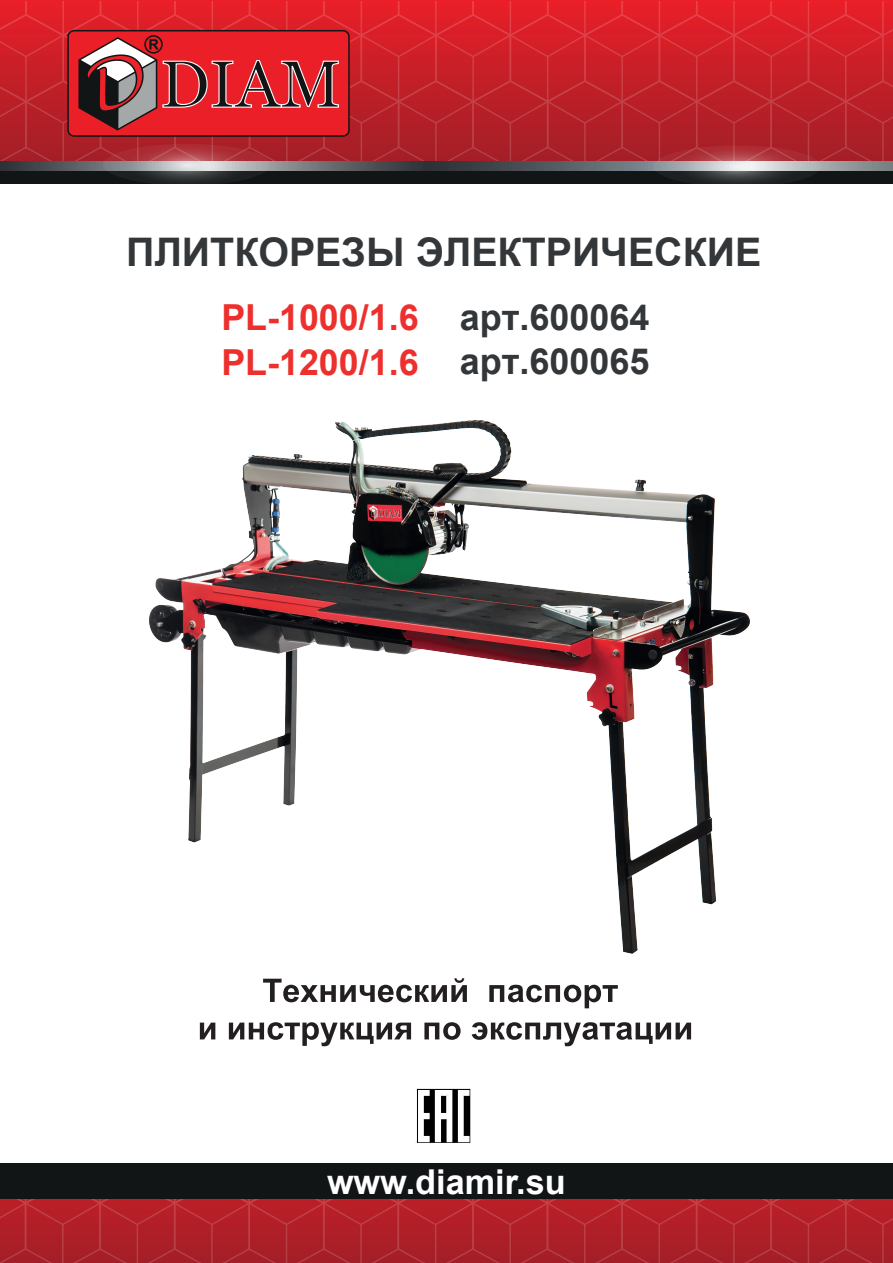
<style>
.page{position:relative;width:893px;height:1263px;background:#fff}
.page>*{position:absolute;margin:0;border:0;box-sizing:border-box;transform-origin:0 0}
.t1{font:700 39.45px "Arial";color:#333739}
.t2{font:700 36px/43.5px "Arial";color:#333739}
.t3{font:700 35.85px/45px "Arial";color:#ed302d}
.t4{font:700 34.2px "Arial";color:#fff}
</style>
<div class="page">
<svg style="left:1px;top:163px;width:892px;height:8px;background:#5c6166"></svg>
<div style="left:1px;top:171px;width:892px;height:12px;background:#111516"></div>
<svg style="left:103px;top:163px;width:167px;height:21px"></svg>
<svg style="left:654px;top:163px;width:167px;height:21px"></svg>
<svg style="left:1px;top:2px;width:892px;height:161px;background:#c2272f"></svg>
<img style="left:0;top:995px;width:893px;height:267px">
<div style="left:0;top:1163px;width:893px;height:36px;background:#111516"></div>
<img style="left:149px;top:420px;width:601px;height:575px">
<p class="t1" style="left:126px;top:224px;width:637px">ПЛИТКОРЕЗЫ ЭЛЕКТРИЧЕСКИЕ</p>
<p class="t3" style="left:221px;top:295px;width:199px">PL-1000/1.6<br>PL-1200/1.6</p>
<p class="t2" style="left:460px;top:296px;width:191px">арт.600064 арт.600065</p>
<p class="t4" style="left:327px;top:1157px;width:240px">www.diamir.su</p>
</div>
